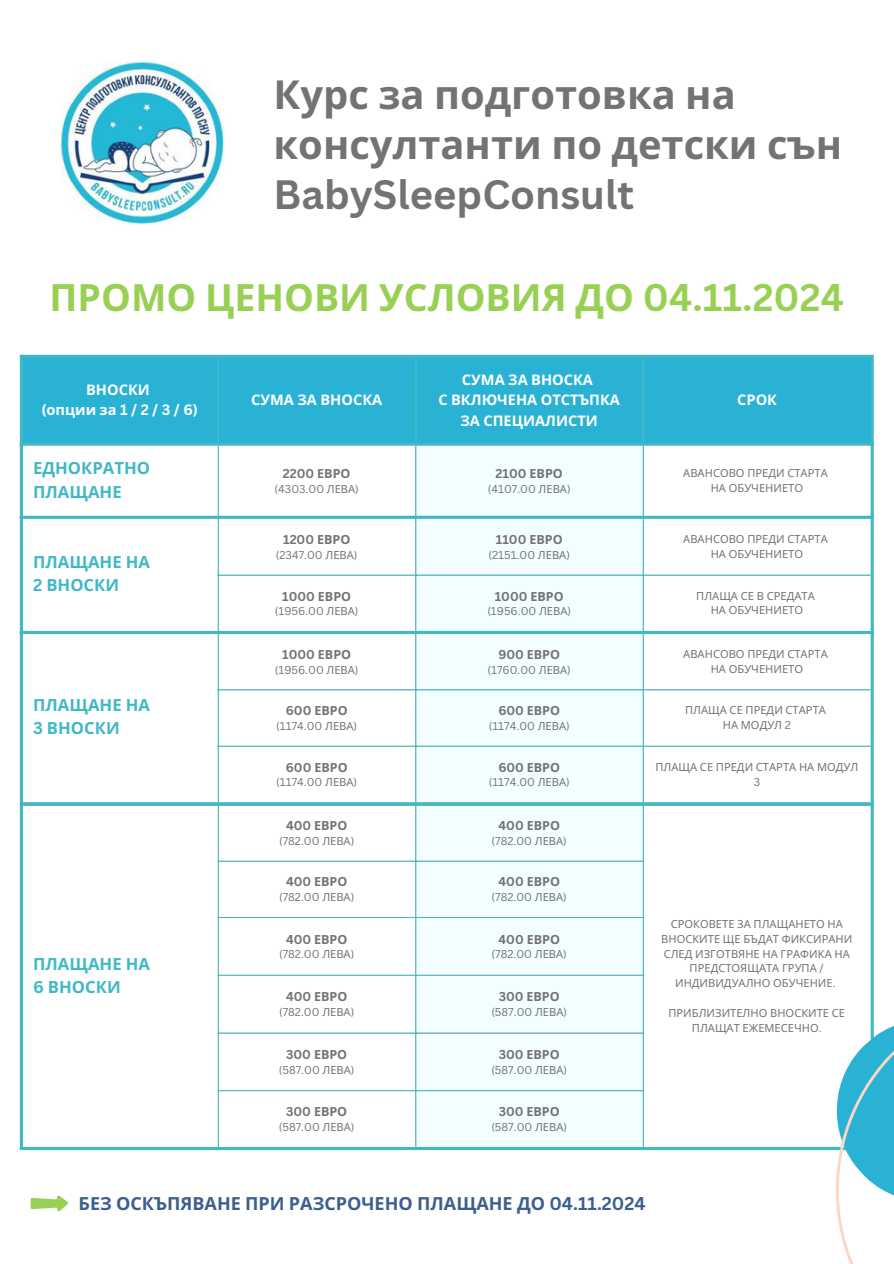
<style>
.page{position:relative;width:894px;height:1264px;background:#fff}
.page>*{position:absolute;margin:0;border:0;box-sizing:border-box;transform-origin:0 0}
.t1{font:700 39.9px/49.8px "Noto Sans";color:#737373}
.t2{font:700 37.5px "Noto Sans";color:#98d053}
.t3{font:700 18px "Noto Sans";color:#3c5f90}
.t4{font:700 16.65px/23.1px "Noto Sans";color:#41b8c6}
.t5{font:700 14.55px "Noto Sans";color:#fff}
.t6{font:700 14.55px "Canva Sans";color:#fff}
.t7{font:700 12.45px "Noto Sans";color:#737373}
.t8{font:700 12.45px "Canva Sans";color:#737373}
.t9{font:11.1px/14.9px "Noto Sans";color:#737373;text-align:center}
.t10{font:11.1px "Canva Sans";color:#737373}
.s1{font-family:"Canva Sans"}
.s2{font-family:"Noto Sans"}
</style>
<div class="page">
<img style="left:61px;top:62px;width:163px;height:162px">
<div style="left:23px;top:358px;width:847px;height:84px;background:#2ab2d4"></div>
<div style="left:416px;top:445px;width:226px;height:357px;background:#f2feff"></div>
<hr style="left:218px;top:445px;width:1px;height:357px;background:#41b8c6">
<hr style="left:415px;top:445px;width:1px;height:357px;background:#41b8c6">
<hr style="left:642px;top:445px;width:1px;height:357px;background:#41b8c6">
<hr style="left:218px;top:574px;width:652px;height:1px;background:#41b8c6">
<hr style="left:218px;top:689px;width:652px;height:1px;background:#41b8c6">
<hr style="left:218px;top:745px;width:652px;height:1px;background:#41b8c6">
<hr style="left:217px;top:358px;width:2px;height:84px;background:#41b8c6">
<hr style="left:414px;top:358px;width:3px;height:84px;background:#41b8c6">
<hr style="left:642px;top:358px;width:2px;height:84px;background:#41b8c6">
<hr style="left:20px;top:358px;width:3px;height:444px;background:#41b8c6">
<hr style="left:870px;top:358px;width:3px;height:444px;background:#41b8c6">
<hr style="left:20px;top:355px;width:853px;height:3px;background:#41b8c6">
<hr style="left:20px;top:442px;width:853px;height:3px;background:#41b8c6">
<svg style="left:23px;top:515px;width:848px;height:4px;background:#69c7d1"></svg>
<hr style="left:20px;top:631px;width:853px;height:3px;background:#41b8c6">
<hr style="left:20px;top:802px;width:853px;height:3px;background:#41b8c6">
<div style="left:416px;top:806px;width:226px;height:340px;background:#f2feff"></div>
<hr style="left:218px;top:805px;width:1px;height:341px;background:#41b8c6">
<hr style="left:415px;top:805px;width:1px;height:341px;background:#41b8c6">
<hr style="left:642px;top:805px;width:1px;height:341px;background:#41b8c6">
<hr style="left:23px;top:805px;width:847px;height:1px;background:#41b8c6">
<hr style="left:218px;top:860px;width:425px;height:1px;background:#41b8c6">
<hr style="left:218px;top:917px;width:425px;height:1px;background:#41b8c6">
<hr style="left:218px;top:974px;width:425px;height:1px;background:#41b8c6">
<hr style="left:218px;top:1032px;width:425px;height:1px;background:#41b8c6">
<hr style="left:218px;top:1090px;width:425px;height:1px;background:#41b8c6">
<hr style="left:20px;top:805px;width:3px;height:341px;background:#41b8c6">
<hr style="left:870px;top:805px;width:3px;height:341px;background:#41b8c6">
<svg style="left:20px;top:1146px;width:735px;height:4px;fill:#41b8c6"></svg>
<svg style="left:755px;top:912px;width:138px;height:351px"></svg>
<svg style="left:31px;top:1195px;width:37px;height:16px"></svg>
<p class="t1" style="left:273px;top:69px;width:570px">Курс за подготовка на консултанти по детски сън<br><span class="s1">BabySleepConsult</span></p>
<p class="t2" style="left:50px;top:271px;width:795px">ПРОМО ЦЕНОВИ УСЛОВИЯ ДО <span class="s1">04.11.2024</span></p>
<h3 class="t5" style="left:86px;top:379px;width:65px">ВНОСКИ</h3>
<h3 class="t6" style="left:41px;top:400px;width:158px">(<span class="s2">опции за</span> 1 / 2 / 3 / 6)</h3>
<h2 class="t5" style="left:251px;top:389px;width:133px">СУМА ЗА ВНОСКА</h2>
<p class="t4" style="left:33px;top:456px;width:119px">ЕДНОКРАТНО<br>ПЛАЩАНЕ</p>
<p class="t8" style="left:283px;top:464px;width:69px">2200 <span class="s2">ЕВРО</span></p>
<p class="t10" style="left:274px;top:481px;width:86px">(4303.00 <span class="s2">ЛЕВА</span>)</p>
<p class="t4" style="left:33px;top:550px;width:118px">ПЛАЩАНЕ НА</p>
<p class="t4" style="left:33px;top:573px;width:88px"><span class="s1">2</span> ВНОСКИ</p>
<p class="t4" style="left:33px;top:693px;width:118px">ПЛАЩАНЕ НА</p>
<p class="t4" style="left:33px;top:716px;width:88px"><span class="s1">3</span> ВНОСКИ</p>
<p class="t4" style="left:33px;top:951px;width:118px">ПЛАЩАНЕ НА</p>
<p class="t4" style="left:33px;top:974px;width:89px"><span class="s1">6</span> ВНОСКИ</p>
<p class="t8" style="left:283px;top:530px;width:69px">1200 <span class="s2">ЕВРО</span></p>
<p class="t10" style="left:276px;top:546px;width:83px">(2347.00 <span class="s2">ЛЕВА</span>)</p>
<p class="t8" style="left:282px;top:587px;width:70px">1000 <span class="s2">ЕВРО</span></p>
<p class="t10" style="left:275px;top:603px;width:85px">(1956.00 <span class="s2">ЛЕВА</span>)</p>
<p class="t8" style="left:282px;top:645px;width:70px">1000 <span class="s2">ЕВРО</span></p>
<p class="t10" style="left:275px;top:662px;width:85px">(1956.00 <span class="s2">ЛЕВА</span>)</p>
<p class="t7" style="left:286px;top:702px;width:63px"><span class="s1">600</span> ЕВРО</p>
<p class="t10" style="left:276px;top:718px;width:82px">(1174.00 <span class="s2">ЛЕВА</span>)</p>
<p class="t7" style="left:286px;top:758px;width:63px"><span class="s1">600</span> ЕВРО</p>
<p class="t10" style="left:276px;top:774px;width:82px">(1174.00 <span class="s2">ЛЕВА</span>)</p>
<p class="t7" style="left:286px;top:817px;width:63px"><span class="s1">400</span> ЕВРО</p>
<p class="t10" style="left:279px;top:833px;width:77px">(782.00 <span class="s2">ЛЕВА</span>)</p>
<p class="t7" style="left:286px;top:873px;width:63px"><span class="s1">400</span> ЕВРО</p>
<p class="t10" style="left:279px;top:889px;width:77px">(782.00 <span class="s2">ЛЕВА</span>)</p>
<p class="t7" style="left:286px;top:930px;width:63px"><span class="s1">400</span> ЕВРО</p>
<p class="t10" style="left:279px;top:946px;width:77px">(782.00 <span class="s2">ЛЕВА</span>)</p>
<p class="t7" style="left:286px;top:988px;width:63px"><span class="s1">400</span> ЕВРО</p>
<p class="t10" style="left:279px;top:1004px;width:77px">(782.00 <span class="s2">ЛЕВА</span>)</p>
<p class="t7" style="left:286px;top:1045px;width:63px"><span class="s1">300</span> ЕВРО</p>
<p class="t10" style="left:279px;top:1062px;width:77px">(587.00 <span class="s2">ЛЕВА</span>)</p>
<p class="t7" style="left:286px;top:1102px;width:63px"><span class="s1">300</span> ЕВРО</p>
<p class="t10" style="left:279px;top:1118px;width:77px">(587.00 <span class="s2">ЛЕВА</span>)</p>
<h1 class="t5" style="left:462px;top:369px;width:133px">СУМА ЗА ВНОСКА</h1>
<p class="t5" style="left:438px;top:389px;width:183px">С ВКЛЮЧЕНА ОТСТЪПКА</p>
<p class="t5" style="left:460px;top:410px;width:139px">ЗА СПЕЦИАЛИСТИ</p>
<p class="t8" style="left:495px;top:464px;width:69px">2100 <span class="s2">ЕВРО</span></p>
<p class="t10" style="left:487px;top:481px;width:84px">(4107.00 <span class="s2">ЛЕВА</span>)</p>
<p class="t8" style="left:495px;top:530px;width:68px">1100 <span class="s2">ЕВРО</span></p>
<p class="t10" style="left:488px;top:546px;width:83px">(2151.00 <span class="s2">ЛЕВА</span>)</p>
<p class="t8" style="left:494px;top:587px;width:70px">1000 <span class="s2">ЕВРО</span></p>
<p class="t10" style="left:487px;top:603px;width:85px">(1956.00 <span class="s2">ЛЕВА</span>)</p>
<p class="t7" style="left:498px;top:645px;width:63px"><span class="s1">900</span> ЕВРО</p>
<p class="t10" style="left:487px;top:662px;width:85px">(1760.00 <span class="s2">ЛЕВА</span>)</p>
<p class="t7" style="left:498px;top:702px;width:63px"><span class="s1">600</span> ЕВРО</p>
<p class="t10" style="left:488px;top:718px;width:82px">(1174.00 <span class="s2">ЛЕВА</span>)</p>
<p class="t7" style="left:498px;top:758px;width:63px"><span class="s1">600</span> ЕВРО</p>
<p class="t10" style="left:488px;top:774px;width:82px">(1174.00 <span class="s2">ЛЕВА</span>)</p>
<p class="t7" style="left:498px;top:817px;width:63px"><span class="s1">400</span> ЕВРО</p>
<p class="t10" style="left:491px;top:833px;width:77px">(782.00 <span class="s2">ЛЕВА</span>)</p>
<p class="t7" style="left:498px;top:873px;width:63px"><span class="s1">400</span> ЕВРО</p>
<p class="t10" style="left:491px;top:889px;width:77px">(782.00 <span class="s2">ЛЕВА</span>)</p>
<p class="t7" style="left:498px;top:930px;width:63px"><span class="s1">400</span> ЕВРО</p>
<p class="t10" style="left:491px;top:946px;width:77px">(782.00 <span class="s2">ЛЕВА</span>)</p>
<p class="t7" style="left:498px;top:988px;width:63px"><span class="s1">300</span> ЕВРО</p>
<p class="t10" style="left:491px;top:1004px;width:77px">(587.00 <span class="s2">ЛЕВА</span>)</p>
<p class="t7" style="left:498px;top:1045px;width:63px"><span class="s1">300</span> ЕВРО</p>
<p class="t10" style="left:491px;top:1062px;width:77px">(587.00 <span class="s2">ЛЕВА</span>)</p>
<p class="t7" style="left:498px;top:1102px;width:63px"><span class="s1">300</span> ЕВРО</p>
<p class="t10" style="left:491px;top:1118px;width:77px">(587.00 <span class="s2">ЛЕВА</span>)</p>
<p class="t5" style="left:737px;top:389px;width:41px">СРОК</p>
<p class="t9" style="left:683px;top:465px;width:146px">АВАНСОВО ПРЕДИ СТАРТА</p>
<p class="t9" style="left:710px;top:480px;width:94px">НА ОБУЧЕНИЕТО</p>
<p class="t9" style="left:683px;top:531px;width:146px">АВАНСОВО ПРЕДИ СТАРТА</p>
<p class="t9" style="left:710px;top:546px;width:94px">НА ОБУЧЕНИЕТО</p>
<p class="t9" style="left:696px;top:588px;width:120px">ПЛАЩА СЕ В СРЕДАТА</p>
<p class="t9" style="left:710px;top:602px;width:94px">НА ОБУЧЕНИЕТО</p>
<p class="t9" style="left:683px;top:646px;width:146px">АВАНСОВО ПРЕДИ СТАРТА</p>
<p class="t9" style="left:710px;top:661px;width:94px">НА ОБУЧЕНИЕТО</p>
<p class="t9" style="left:685px;top:702px;width:142px">ПЛАЩА СЕ ПРЕДИ СТАРТА</p>
<p class="t9" style="left:722px;top:717px;width:70px">НА МОДУЛ <span class="s1">2</span></p>
<p class="t9" style="left:655px;top:759px;width:204px">ПЛАЩА СЕ ПРЕДИ СТАРТА НА МОДУЛ</p>
<p class="t10" style="left:753px;top:773px;width:8px">3</p>
<p class="t9" style="left:661px;top:916px;width:192px">СРОКОВЕТЕ ЗА ПЛАЩАНЕТО НА<br>ВНОСКИТЕ ЩЕ БЪДАТ ФИКСИРАНИ<br>СЛЕД ИЗГОТВЯНЕ НА ГРАФИКА НА<br>ПРЕДСТОЯЩАТА ГРУПА <span class="s1">/</span></p>
<p class="t9" style="left:675px;top:975px;width:162px">ИНДИВИДУАЛНО ОБУЧЕНИЕ<span class="s1">.</span></p>
<p class="t9" style="left:668px;top:1005px;width:178px">ПРИБЛИЗИТЕЛНО ВНОСКИТЕ СЕ<br>ПЛАЩАТ ЕЖЕМЕСЕЧНО<span class="s1">.</span></p>
<p class="t3" style="left:79px;top:1190px;width:568px">БЕЗ ОСКЪПЯВАНЕ ПРИ РАЗСРОЧЕНО ПЛАЩАНЕ ДО <span class="s1">04.11.2024</span></p>
</div>
